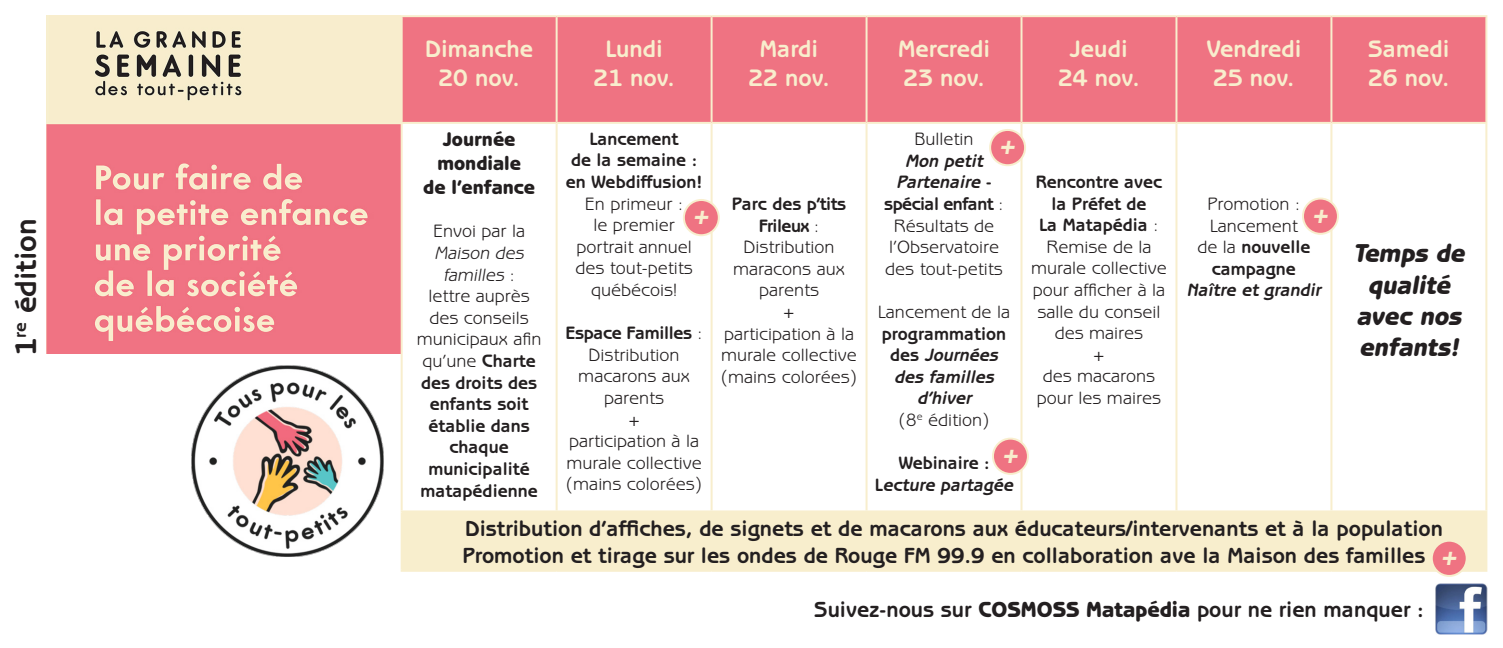
<style>
.page{position:relative;width:1503px;height:648px;background:#fff}
.page>*{position:absolute;margin:0;border:0;box-sizing:border-box;transform-origin:0 0}
.t1{font:700 30px "Benguiat Gothic";color:#231f20}
.t2{font:italic 800 26px/31.2px "Benguiat Gothic";color:#231f20;text-align:center}
.t3{font:italic 800 26px "Benguiat Gothic";color:#f8eecd}
.t4{font:700 24px/28.8px "Benguiat Gothic";color:#f8eecd;text-align:center}
.t5{font:700 22px/26.4px "Benguiat Gothic";color:#231f20}
.t6{font:800 20px/24px "Benguiat Gothic";color:#231f20;text-align:center}
.t7{font:18px/21.6px "Benguiat Gothic";color:#231f20;text-align:center}
.t8{font:700 18px/21.6px "Benguiat Gothic";color:#231f20;text-align:center}
.t9{font:italic 700 18px/21.6px "Benguiat Gothic";color:#231f20;text-align:center}
.t10{font:italic 700 18px/21.6px "Benguiat Gothic";color:#231f20;text-align:center}
.s1{font-weight:400;font-style:italic}
.s2{font-weight:400}
.s3{font-weight:700}
.s4{font-weight:700;font-style:italic}
.s5{font-style:normal}
.s6{font-weight:400;font-style:normal}
.s7{font-weight:800}
</style>
<div class="page">
<img style="left:47px;top:15px;width:354px;height:338px">
<div style="left:403px;top:17px;width:1082px;height:105px;background:#ef7382"></div>
<div style="left:402px;top:511px;width:1084px;height:60px;background:#f8eecd"></div>
<hr style="left:401px;top:15px;width:155px;height:2px;background:#f8eecd">
<hr style="left:401px;top:17px;width:2px;height:105px;background:#f8eecd">
<hr style="left:556px;top:15px;width:155px;height:2px;background:#f8eecd">
<hr style="left:555px;top:17px;width:2px;height:105px;background:#f8eecd">
<hr style="left:711px;top:15px;width:155px;height:2px;background:#f8eecd">
<hr style="left:710px;top:17px;width:2px;height:105px;background:#f8eecd">
<hr style="left:866px;top:15px;width:155px;height:2px;background:#f8eecd">
<hr style="left:865px;top:17px;width:2px;height:105px;background:#f8eecd">
<hr style="left:1021px;top:15px;width:155px;height:2px;background:#f8eecd">
<hr style="left:1020px;top:17px;width:2px;height:105px;background:#f8eecd">
<hr style="left:1176px;top:15px;width:155px;height:2px;background:#f8eecd">
<hr style="left:1175px;top:17px;width:2px;height:105px;background:#f8eecd">
<hr style="left:1331px;top:15px;width:156px;height:2px;background:#f8eecd">
<hr style="left:1330px;top:17px;width:2px;height:105px;background:#f8eecd">
<hr style="left:1485px;top:17px;width:2px;height:105px;background:#f8eecd">
<hr style="left:401px;top:122px;width:155px;height:2px;background:#f8eecd">
<hr style="left:401px;top:124px;width:2px;height:386px;background:#f8eecd">
<hr style="left:556px;top:122px;width:155px;height:2px;background:#f8eecd">
<hr style="left:555px;top:124px;width:2px;height:386px;background:#f8eecd">
<hr style="left:711px;top:122px;width:155px;height:2px;background:#f8eecd">
<hr style="left:710px;top:124px;width:2px;height:386px;background:#f8eecd">
<hr style="left:866px;top:122px;width:155px;height:2px;background:#f8eecd">
<hr style="left:865px;top:124px;width:2px;height:386px;background:#f8eecd">
<hr style="left:1021px;top:122px;width:155px;height:2px;background:#f8eecd">
<hr style="left:1020px;top:124px;width:2px;height:386px;background:#f8eecd">
<hr style="left:1176px;top:122px;width:155px;height:2px;background:#f8eecd">
<hr style="left:1175px;top:124px;width:2px;height:386px;background:#f8eecd">
<hr style="left:1331px;top:122px;width:156px;height:2px;background:#f8eecd">
<hr style="left:1330px;top:124px;width:2px;height:386px;background:#f8eecd">
<hr style="left:1485px;top:124px;width:2px;height:386px;background:#f8eecd">
<hr style="left:401px;top:510px;width:155px;height:2px;background:#f8eecd">
<hr style="left:556px;top:510px;width:155px;height:2px;background:#f8eecd">
<hr style="left:711px;top:510px;width:155px;height:2px;background:#f8eecd">
<hr style="left:866px;top:510px;width:155px;height:2px;background:#f8eecd">
<hr style="left:1021px;top:510px;width:155px;height:2px;background:#f8eecd">
<hr style="left:1176px;top:510px;width:155px;height:2px;background:#f8eecd">
<hr style="left:1331px;top:510px;width:156px;height:2px;background:#f8eecd">
<hr style="left:1485px;top:512px;width:2px;height:58px;background:#f8eecd">
<hr style="left:401px;top:570px;width:155px;height:2px;background:#f8eecd">
<hr style="left:556px;top:570px;width:155px;height:2px;background:#f8eecd">
<hr style="left:711px;top:570px;width:155px;height:2px;background:#f8eecd">
<hr style="left:866px;top:570px;width:155px;height:2px;background:#f8eecd">
<hr style="left:1021px;top:570px;width:155px;height:2px;background:#f8eecd">
<hr style="left:1176px;top:570px;width:155px;height:2px;background:#f8eecd">
<hr style="left:1331px;top:570px;width:156px;height:2px;background:#f8eecd">
<img style="left:164px;top:334px;width:249px;height:238px">
<img style="left:1435px;top:584px;width:52px;height:51px">
<div style="left:1302px;top:199px;width:35px;height:35px;background:#ef7382;border-radius:50%"></div>
<div style="left:1301px;top:198px;width:37px;height:37px;border:2px solid #f8eecd;border-radius:50%"></div>
<div style="left:684px;top:200px;width:35px;height:35px;background:#ef7382;border-radius:50%"></div>
<div style="left:683px;top:199px;width:37px;height:37px;border:2px solid #f8eecd;border-radius:50%"></div>
<div style="left:990px;top:130px;width:35px;height:35px;background:#ef7382;border-radius:50%"></div>
<div style="left:989px;top:129px;width:37px;height:37px;border:2px solid #f8eecd;border-radius:50%"></div>
<div style="left:1431px;top:541px;width:35px;height:35px;background:#ef7382;border-radius:50%"></div>
<div style="left:1430px;top:540px;width:37px;height:37px;border:2px solid #f8eecd;border-radius:50%"></div>
<div style="left:993px;top:439px;width:34px;height:35px;background:#ef7382;border-radius:50%"></div>
<div style="left:992px;top:438px;width:36px;height:37px;border:2px solid #f8eecd;border-radius:50%"></div>
<h1 class="t1" style="left:8px;top:356px;width:140px;rotate:-90deg">1<sup>re</sup> édition</h1>
<h3 class="t4" style="left:425px;top:35px;width:110px">Dimanche<br>20 nov.</h3>
<h3 class="t4" style="left:593px;top:35px;width:83px">Lundi<br>21 nov.</h3>
<h3 class="t4" style="left:748px;top:35px;width:83px">Mardi<br>22 nov.</h3>
<h3 class="t4" style="left:898px;top:35px;width:94px;text-align:left">Mercredi<br>23 nov.</h3>
<h3 class="t4" style="left:1058px;top:35px;width:83px">Jeudi<br>24 nov.</h3>
<h3 class="t4" style="left:1206px;top:35px;width:97px;text-align:left">Vendredi<br>25 nov.</h3>
<h3 class="t4" style="left:1368px;top:35px;width:83px;text-align:left">Samedi<br>26 nov.</h3>
<p class="t6" style="left:423px;top:127px;width:113px">Journée mondiale<br>de l’enfance</p>
<p class="t7" style="left:433px;top:220px;width:93px">Envoi par la</p>
<p class="t8" style="left:417px;top:242px;width:126px"><span class="s1">Maison des familles</span> <span class="s2">:<br>lettre auprès des conseils municipaux afin qu’une</span> Charte des droits des enfants soit établie dans chaque municipalité matapédienne</p>
<p class="t8" style="left:566px;top:128px;width:138px">Lancement<br>de la semaine : en Webdiffusion!</p>
<p class="t7" style="left:575px;top:192px;width:119px">En primeur :<br>le premier portrait annuel des tout-petits québécois!</p>
<p class="t7" style="left:565px;top:322px;width:139px"><span class="s3">Espace Familles</span> :<br>Distribution macarons aux parents<br>+<br>participation à la murale collective (mains colorées)</p>
<p class="t7" style="left:914px;top:128px;width:61px">Bulletin</p>
<p class="t7" style="left:884px;top:150px;width:121px"><span class="s4">Mon petit<br>Partenaire</span> <span class="s3">- spécial enfant</span> :<br>Résultats de l’Observatoire des tout-petits</p>
<p class="t7" style="left:878px;top:301px;width:134px">Lancement de la</p>
<p class="t9" style="left:882px;top:323px;width:126px"><span class="s5">programmation d e s</span> Journées des familles d’hiver<br><span class="s6">(8</span><sup>e</sup> <span class="s6">édition)</span></p>
<p class="t10" style="left:874px;top:452px;width:140px"><span class="s5">Webinaire :<br>L</span>ecture partagée</p>
<h2 class="t3" style="left:999px;top:130px;width:17px">+</h2>
<p class="t7" style="left:1031px;top:171px;width:137px"><span class="s3">Rencontre avec la Préfet de<br>La Matapédia</span> :<br>Remise de la murale collective pour afficher à la salle du conseil des maires<br>+<br>des macarons pour les maires</p>
<p class="t7" style="left:721px;top:193px;width:137px"><span class="s3">Parc des p’tits<br>Frileux</span> :<br>Distribution maracons aux parents<br>+<br>participation à la murale collective (mains colorées)</p>
<p class="t7" style="left:1197px;top:193px;width:115px">Promotion :<br>Lancement<br>de la <span class="s3">nouvelle campagne</span></p>
<p class="t10" style="left:1186px;top:279px;width:136px">Naître et grandir</p>
<h2 class="t3" style="left:693px;top:200px;width:17px">+</h2>
<h2 class="t3" style="left:1311px;top:199px;width:17px">+</h2>
<h2 class="t3" style="left:1002px;top:439px;width:17px">+</h2>
<h2 class="t2" style="left:1353px;top:238px;width:113px">Temps de qualité avec nos enfants!</h2>
<p class="t5" style="left:462px;top:516px;width:982px">Distribution d’affiches, de signets et de macarons aux éducateurs/intervenants et à la population<br>Promotion et tirage sur les ondes de Rouge FM 99.9 en collaboration ave la Maison des familles</p>
<h2 class="t3" style="left:1440px;top:541px;width:17px">+</h2>
<p class="t5" style="left:814px;top:596px;width:611px">Suivez-nous sur <span class="s7">COSMOSS Matapédia</span> pour ne rien manquer :</p>
</div>
